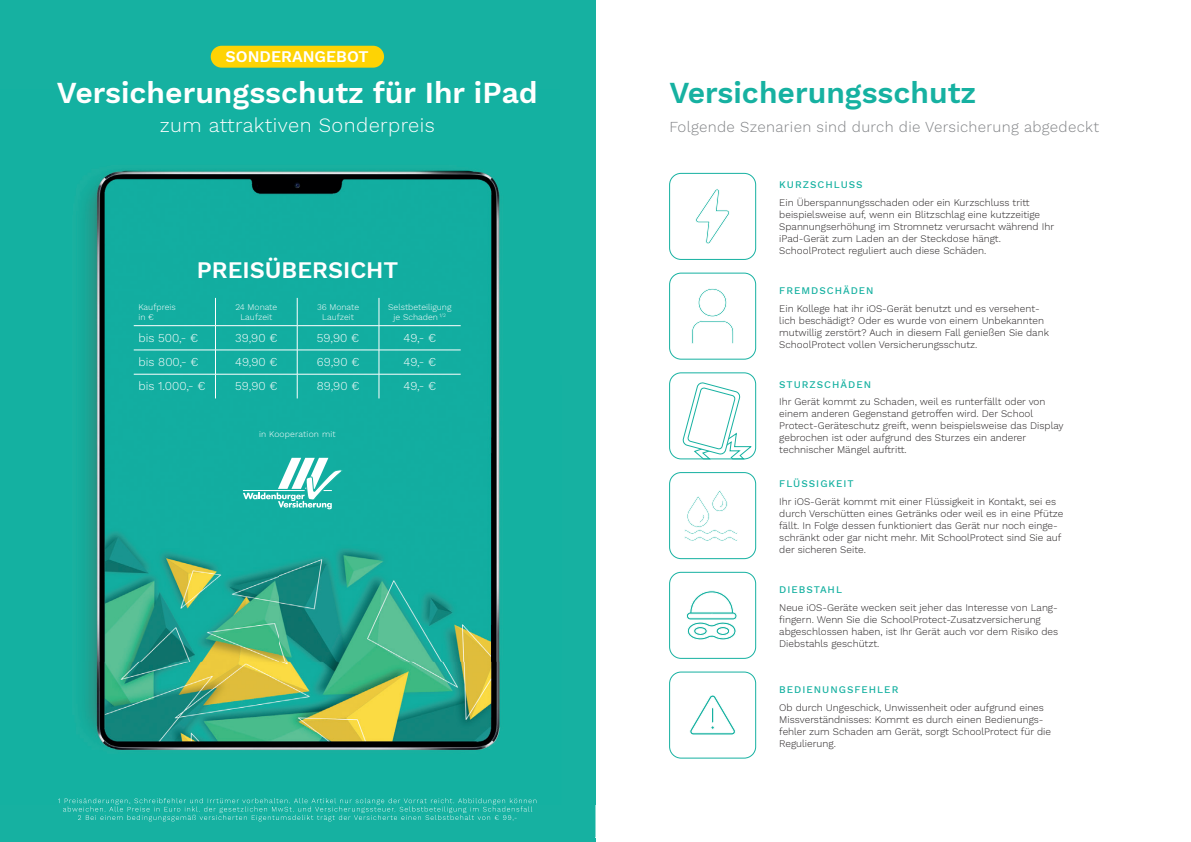
<style>
.page{position:relative;width:1191px;height:842px;background:#fff}
.page>*{position:absolute;margin:0;border:0;box-sizing:border-box;transform-origin:0 0}
.t1{font:600 30px "Work Sans";color:#fff}
.t2{font:600 30px "Work Sans";color:#16b1a1}
.t3{font:600 23.4px "Work Sans";color:#fff}
.t4{font:300 20px "Work Sans";letter-spacing:.02em;color:#fff}
.t5{font:600 16px "Work Sans";color:#fff}
.t6{font:300 15px "Work Sans";letter-spacing:.02em;color:#808285}
.t7{font:300 11.9px "Work Sans";color:#fff}
.t8{font:300 10px/12px "Work Sans";color:#231f20}
.t9{font:500 10px "Work Sans";letter-spacing:.1em;color:#16b1a1}
.t10{font:300 8.6px/10.3px "Work Sans";color:#fff;text-align:center}
.t11{font:300 8.6px "Work Sans";letter-spacing:.02em;color:#fff}
</style>
<div class="page">
<div style="left:0;top:0;width:595px;height:842px;background:#16b1a1"></div>
<img style="left:743px;top:172px;width:14px;height:587px">
<img style="left:63px;top:806px;width:469px;height:7px">
<img style="left:78px;top:815px;width:438px;height:6px">
<img style="left:86px;top:89px;width:657px;height:716px">
<img style="left:58px;top:798px;width:479px;height:7px">
<hr style="left:134px;top:325px;width:81px;height:1px;background:#fff">
<hr style="left:215px;top:325px;width:82px;height:1px;background:#fff">
<hr style="left:297px;top:325px;width:82px;height:1px;background:#fff">
<hr style="left:379px;top:325px;width:82px;height:1px;background:#fff">
<hr style="left:134px;top:350px;width:81px;height:1px;background:#fff">
<hr style="left:215px;top:350px;width:82px;height:1px;background:#fff">
<hr style="left:297px;top:350px;width:82px;height:1px;background:#fff">
<hr style="left:379px;top:350px;width:82px;height:1px;background:#fff">
<hr style="left:134px;top:374px;width:81px;height:1px;background:#fff">
<hr style="left:215px;top:374px;width:82px;height:1px;background:#fff">
<svg style="left:215px;top:298px;width:1px;height:100px"></svg>
<hr style="left:297px;top:374px;width:82px;height:1px;background:#fff">
<svg style="left:297px;top:298px;width:1px;height:100px"></svg>
<hr style="left:379px;top:374px;width:82px;height:1px;background:#fff">
<svg style="left:379px;top:298px;width:1px;height:100px"></svg>
<svg style="left:243px;top:458px;width:100px;height:51px"></svg>
<div style="left:211px;top:46px;width:173px;height:22px;background:#fed304;border-radius:11px"></div>
<div style="left:669px;top:173px;width:86px;height:86px;background:#fff;border-radius:11px"></div>
<div style="left:669px;top:173px;width:87px;height:87px;border:1px solid #16b1a1;border-radius:11px"></div>
<svg style="left:695px;top:189px;width:35px;height:55px"></svg>
<div style="left:669px;top:273px;width:86px;height:86px;background:#fff;border-radius:11px"></div>
<div style="left:669px;top:273px;width:87px;height:87px;border:1px solid #16b1a1;border-radius:11px"></div>
<svg style="left:691px;top:288px;width:43px;height:56px"></svg>
<div style="left:669px;top:373px;width:86px;height:86px;background:#fff;border-radius:11px"></div>
<div style="left:669px;top:372px;width:87px;height:87px;border:1px solid #16b1a1;border-radius:11px"></div>
<div style="left:669px;top:473px;width:86px;height:86px;background:#fff;border-radius:11px"></div>
<div style="left:669px;top:472px;width:87px;height:87px;border:1px solid #16b1a1;border-radius:11px"></div>
<svg style="left:684px;top:490px;width:54px;height:51px"></svg>
<div style="left:669px;top:572px;width:86px;height:86px;background:#fff;border-radius:11px"></div>
<div style="left:669px;top:572px;width:87px;height:87px;border:1px solid #16b1a1;border-radius:11px"></div>
<svg style="left:686px;top:590px;width:51px;height:50px"></svg>
<div style="left:669px;top:672px;width:86px;height:86px;background:#fff;border-radius:11px"></div>
<div style="left:669px;top:672px;width:87px;height:86px;border:1px solid #16b1a1;border-radius:11px"></div>
<svg style="left:689px;top:695px;width:47px;height:40px"></svg>
<svg style="left:681px;top:382px;width:70px;height:78px"></svg>
<h3 class="t5" style="left:225px;top:47px;width:145px">SONDERANGEBOT</h3>
<h1 class="t1" style="left:57px;top:75px;width:482px">Versicherungsschutz für Ihr iPad</h1>
<h3 class="t4" style="left:160px;top:114px;width:277px">zum attraktiven Sonderpreis</h3>
<h2 class="t3" style="left:197px;top:257px;width:203px">PREISÜBERSICHT</h2>
<p class="t10" style="left:138px;top:302px;width:39px;text-align:left">Kaufpreis in €</p>
<p class="t10" style="left:235px;top:302px;width:43px">24 Monate<br>Laufzeit</p>
<p class="t10" style="left:317px;top:302px;width:44px">36 Monate<br>Laufzeit</p>
<p class="t10" style="left:388px;top:302px;width:65px">Selstbeteiligung je Schaden <sup>1/2</sup></p>
<p class="t7" style="left:138px;top:330px;width:61px">bis 500,- €</p>
<p class="t7" style="left:235px;top:330px;width:44px">39,90 €</p>
<p class="t7" style="left:317px;top:330px;width:44px">59,90 €</p>
<p class="t7" style="left:403px;top:330px;width:34px">49,- €</p>
<p class="t7" style="left:138px;top:355px;width:62px">bis 800,- €</p>
<p class="t7" style="left:235px;top:355px;width:44px">49,90 €</p>
<p class="t7" style="left:317px;top:355px;width:44px">69,90 €</p>
<p class="t7" style="left:403px;top:355px;width:34px">49,- €</p>
<p class="t7" style="left:138px;top:379px;width:68px">bis 1.000,- €</p>
<p class="t7" style="left:235px;top:379px;width:44px">59,90 €</p>
<p class="t7" style="left:317px;top:379px;width:44px">89,90 €</p>
<p class="t7" style="left:403px;top:379px;width:34px">49,- €</p>
<p class="t11" style="left:259px;top:429px;width:78px">in Kooperation mit</p>
<h1 class="t2" style="left:669px;top:75px;width:308px">Versicherungsschutz</h1>
<h3 class="t6" style="left:669px;top:118px;width:431px">Folgende Szenarien sind durch die Versicherung abgedeckt</h3>
<p class="t9" style="left:779px;top:179px;width:85px">KURZSCHLUSS</p>
<p class="t8" style="left:779px;top:197px;width:276px">Ein Überspannungsschaden oder ein Kurzschluss tritt beispielsweise auf, wenn ein Blitzschlag eine kutzzeitige Spannungserhöhung im Stromnetz verursacht während Ihr iPad-Gerät zum Laden an der Steckdose hängt.<br>SchoolProtect reguliert auch diese Schäden.</p>
<p class="t9" style="left:779px;top:285px;width:96px">FREMDSCHÄDEN</p>
<p class="t8" style="left:779px;top:303px;width:271px">Ein Kollege hat ihr iOS-Gerät benutzt und es versehent&shy;lich beschädigt? Oder es wurde von einem Unbekannten mutwillig zerstört? Auch in diesem Fall genießen Sie dank SchoolProtect vollen Versicherungsschutz.</p>
<p class="t9" style="left:779px;top:378px;width:93px">STURZSCHÄDEN</p>
<p class="t8" style="left:779px;top:396px;width:286px">Ihr Gerät kommt zu Schaden, weil es runterfällt oder von einem anderen Gegenstand getroffen wird. Der School Protect-Geräteschutz greift, wenn beispielsweise das Display gebrochen ist oder aufgrund des Sturzes ein anderer technischer Mängel auftritt.</p>
<p class="t9" style="left:779px;top:478px;width:76px">FLÜSSIGKEIT</p>
<p class="t8" style="left:779px;top:496px;width:286px">Ihr iOS-Gerät kommt mit einer Flüssigkeit in Kontakt, sei es durch Verschütten eines Getränks oder weil es in eine Pfütze fällt. In Folge dessen funktioniert das Gerät nur noch einge&shy;schränkt oder gar nicht mehr. Mit SchoolProtect sind Sie auf der sicheren Seite.</p>
<p class="t9" style="left:779px;top:584px;width:64px">DIEBSTAHL</p>
<p class="t8" style="left:779px;top:602px;width:280px">Neue iOS-Geräte wecken seit jeher das Interesse von Lang&shy;fingern. Wenn Sie die SchoolProtect-Zusatzversicherung abgeschlossen haben, ist Ihr Gerät auch vor dem Risiko des Diebstahls geschützt.</p>
<p class="t9" style="left:779px;top:684px;width:121px">BEDIENUNGSFEHLER</p>
<p class="t8" style="left:779px;top:701px;width:273px">Ob durch Ungeschick, Unwissenheit oder aufgrund eines Missverständnisses: Kommt es durch einen Bedienungs&shy;fehler zum Schaden am Gerät, sorgt SchoolProtect für die Regulierung.</p>
</div>
